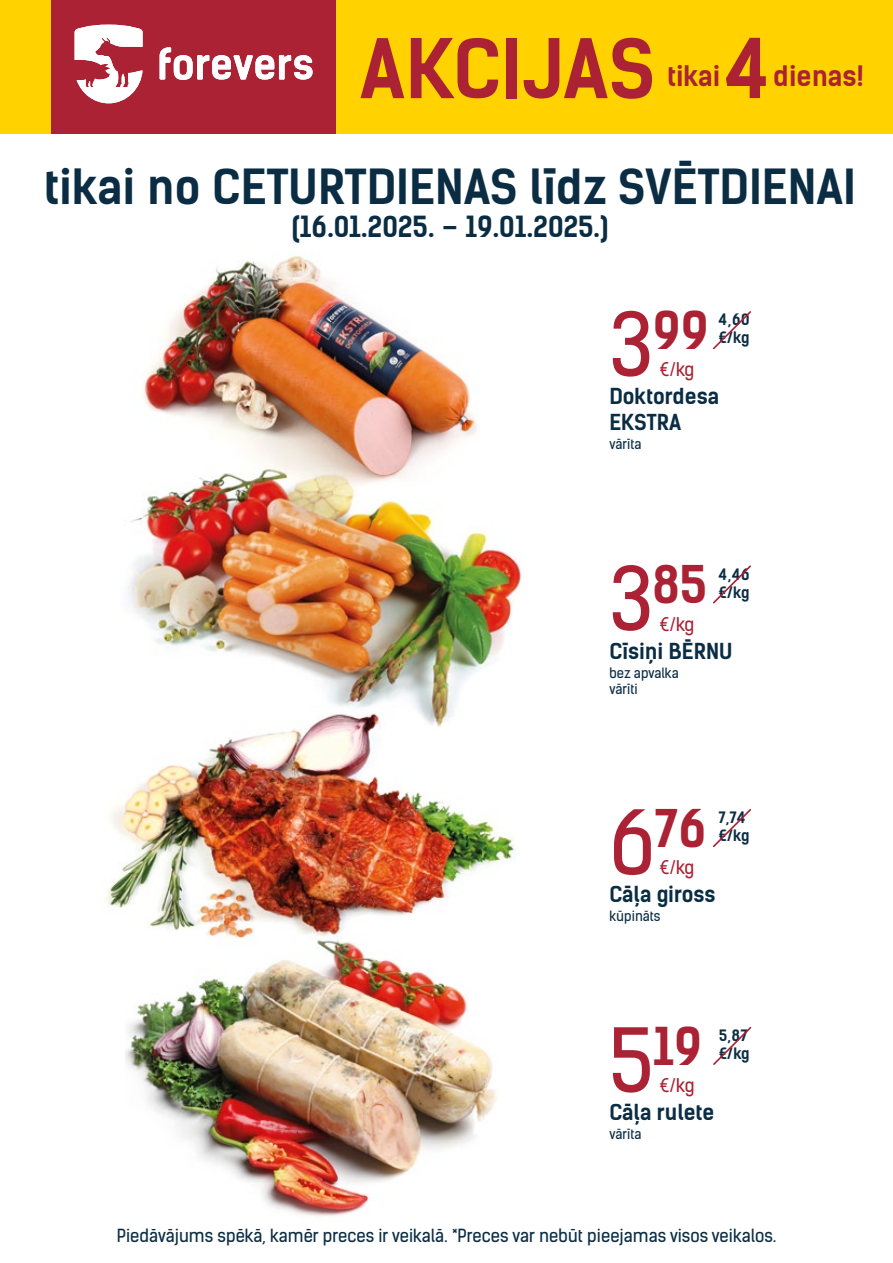
<style>
.page{position:relative;width:893px;height:1263px;background:#fff}
.page>*{position:absolute;margin:0;border:0;box-sizing:border-box;transform-origin:0 0}
.t1{font:700 78px "Kelson Sans";letter-spacing:-.005em;color:#a23}
.t2{font:700 49.5px "Kelson Sans";color:#a23}
.t3{font:700 46.2px "Kelson Sans";color:#0b2d44}
.t4{font:700 27.75px "Kelson Sans";color:#0b2d44}
.t5{font:700 26.85px "Kelson Sans";color:#a23}
.t6{font:700 21px/25.2px "Kelson Sans";color:#0b2d44}
.t7{font:18px "Kelson Sans";letter-spacing:-.035em;color:#a23}
.t8{font:17.25px "Kelson Sans";color:#0b2d44}
.t9{font:700 15px/17.9px "Kelson Sans";letter-spacing:-.01em;color:#0b2d44}
.t10{font:13.5px/16.2px "Kelson Sans";color:#0b2d44}
.s1{font-weight:400;font-size:84px}
</style>
<div class="page">
<img style="left:144px;top:255px;width:334px;height:211px">
<img style="left:128px;top:466px;width:394px;height:240px">
<img style="left:104px;top:706px;width:411px;height:228px">
<img style="left:125px;top:934px;width:372px;height:282px">
<div style="left:0;top:0;width:893px;height:133px;background:#ffd200"></div>
<div style="left:52px;top:0;width:284px;height:133px;background:#a23"></div>
<svg style="left:160px;top:47px;width:153px;height:33px"></svg>
<svg style="left:75px;top:25px;width:68px;height:78px"></svg>
<svg style="left:713px;top:565px;width:38px;height:38px"></svg>
<svg style="left:713px;top:311px;width:38px;height:38px"></svg>
<svg style="left:713px;top:809px;width:38px;height:38px"></svg>
<svg style="left:713px;top:1027px;width:38px;height:38px"></svg>
<h1 class="t1" style="left:360px;top:21px;width:297px">AKCIJAS</h1>
<h1 class="t1" style="left:726px;top:21px;width:46px">4</h1>
<h3 class="t5" style="left:667px;top:60px;width:55px">tikai</h3>
<h3 class="t5" style="left:773px;top:60px;width:92px">dienas!</h3>
<h3 class="t3" style="left:44px;top:158px;width:814px">tikai no CETURTDIENAS līdz SVĒTDIENAI</h3>
<h3 class="t4" style="left:291px;top:210px;width:319px">(16.01.2025. – 19.01.2025.)</h3>
<h2 class="t2" style="left:609px;top:300px;width:101px"><span class="s1">3</span>99</h2>
<p class="t9" style="left:719px;top:311px;width:32px">4,60 €/kg</p>
<p class="t7" style="left:660px;top:358px;width:36px">€/kg</p>
<p class="t6" style="left:609px;top:384px;width:111px">Doktordesa<br>EKSTRA</p>
<p class="t10" style="left:609px;top:436px;width:34px">vārīta</p>
<h2 class="t2" style="left:609px;top:554px;width:99px"><span class="s1">3</span>85</h2>
<p class="t9" style="left:719px;top:565px;width:32px">4,46 €/kg</p>
<p class="t7" style="left:660px;top:613px;width:36px">€/kg</p>
<p class="t6" style="left:609px;top:638px;width:125px">Cīsiņi BĒRNU</p>
<p class="t10" style="left:609px;top:665px;width:71px">bez apvalka vārīti</p>
<h2 class="t2" style="left:609px;top:798px;width:98px"><span class="s1">6</span>76</h2>
<p class="t9" style="left:719px;top:809px;width:32px">7,74 €/kg</p>
<p class="t7" style="left:660px;top:856px;width:36px">€/kg</p>
<p class="t6" style="left:609px;top:882px;width:108px">Cāļa giross</p>
<p class="t10" style="left:609px;top:908px;width:53px">kūpināts</p>
<h2 class="t2" style="left:610px;top:1016px;width:94px"><span class="s1">5</span>19</h2>
<p class="t9" style="left:719px;top:1027px;width:32px">5,87 €/kg</p>
<p class="t7" style="left:660px;top:1074px;width:36px">€/kg</p>
<p class="t6" style="left:609px;top:1100px;width:106px">Cāļa rulete</p>
<p class="t10" style="left:609px;top:1126px;width:34px">vārīta</p>
<p class="t8" style="left:117px;top:1225px;width:661px">Piedāvājums spēkā, kamēr preces ir veikalā. *Preces var nebūt pieejamas visos veikalos.</p>
</div>
